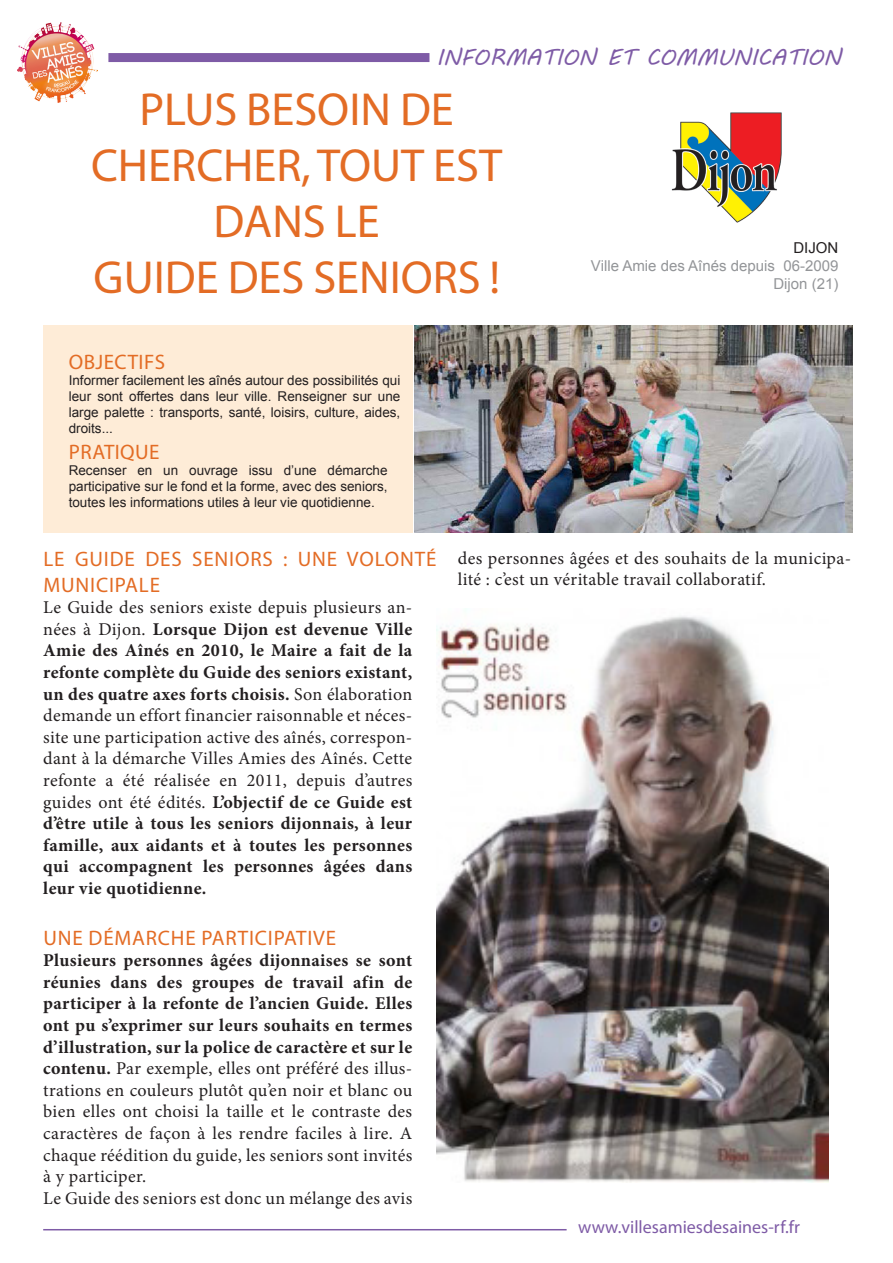
<style>
.page{position:relative;width:893px;height:1263px;background:#fff}
.page>*{position:absolute;margin:0;border:0;box-sizing:border-box;transform-origin:0 0}
.t1{font:46.5px/55.8px "Myriad Pro";color:#e36c25;text-align:center}
.t2{font:22.5px "MV Boli";color:#7e5ba6}
.t3{font:21px/25.2px "Myriad Pro";letter-spacing:.04em;color:#e36c25}
.t4{font:21px "Myriad Pro";letter-spacing:.02em;color:#e36c25}
.t5{font:18px/21.6px "Minion Pro";letter-spacing:.02em;color:#231f20;text-align:justify}
.t6{font:700 18px/21.6px "Minion Pro";letter-spacing:.02em;color:#231f20;text-align:justify}
.t7{font:18px "Myriad Pro";color:#7e5ba6}
.t8{font:15px "Arial";color:#939598}
.t9{font:15px "Arial";color:#231f20}
.t10{font:13.5px/16.2px "Arial";color:#231f20;text-align:justify}
.s1{font-weight:400}
.s2{font-weight:700}
</style>
<div class="page">
<div style="left:43px;top:325px;width:370px;height:208px;background:#feecd7"></div>
<img style="left:414px;top:325px;width:438px;height:208px">
<div style="left:108px;top:53px;width:321px;height:9px;background:#7e5ba6"></div>
<img style="left:18px;top:22px;width:79px;height:80px">
<hr style="left:43px;top:1229px;width:524px;height:1px;background:#7e5ba6">
<img style="left:672px;top:112px;width:110px;height:111px">
<img style="left:436px;top:616px;width:392px;height:566px">
<p class="t2" style="left:437px;top:42px;width:406px">INFORMATION ET COMMUNICATION</p>
<p class="t1" style="left:139px;top:81px;width:316px">PLUS BESOIN DE</p>
<p class="t1" style="left:91px;top:137px;width:413px">CHERCHER, TOUT EST<br>DANS LE</p>
<p class="t1" style="left:94px;top:249px;width:408px">GUIDE DES SENIORS !</p>
<p class="t4" style="left:69px;top:349px;width:98px">OBJECTIFS</p>
<p class="t10" style="left:69px;top:372px;width:333px">Informer facilement les aînés autour des possibilités qui leur sont offertes dans leur ville. Renseigner sur une large palette : transports, santé, loisirs, culture, aides, droits...</p>
<p class="t4" style="left:69px;top:439px;width:92px">PRATIQUE</p>
<p class="t10" style="left:69px;top:462px;width:320px">Recenser en un ouvrage issu d’une démarche participative sur le fond et la forme, avec des seniors, toutes les informations utiles à leur vie quotidienne.</p>
<p class="t9" style="left:793px;top:238px;width:47px">DIJON</p>
<p class="t8" style="left:591px;top:256px;width:249px">Ville Amie des Aînés depuis 06-2009</p>
<p class="t8" style="left:773px;top:274px;width:67px">Dijon (21)</p>
<p class="t3" style="left:43px;top:546px;width:394px">LE GUIDE DES SENIORS : UNE VOLONTÉ<br>MUNICIPALE</p>
<p class="t6" style="left:43px;top:596px;width:371px"><span class="s1">Le Guide des seniors existe depuis plusieurs an&shy;nées à Dijon.</span> Lorsque Dijon est devenue Ville Amie des Aînés en 2010, le Maire a fait de la refonte complète du Guide des seniors existant, un des quatre axes forts choisis. <span class="s1">Son élaboration demande un effort financier raisonnable et néces&shy;site une participation active des aînés, correspon&shy;dant à la démarche Villes Amies des Aînés. Cette refonte a été réalisée en 2011, depuis d’autres guides ont été édités.</span> L’objectif de ce Guide est d’être utile à tous les seniors dijonnais, à leur famille, aux aidants et à toutes les personnes qui accompagnent les personnes âgées dans leur vie quotidienne.</p>
<p class="t3" style="left:43px;top:924px;width:294px">UNE DÉMARCHE PARTICIPATIVE</p>
<p class="t5" style="left:43px;top:950px;width:371px"><span class="s2">Plusieurs personnes âgées dijonnaises se sont réunies dans des groupes de travail afin de participer à la refonte de l’ancien Guide. Elles ont pu s’exprimer sur leurs souhaits en termes d’illustration, sur la police de caractère et sur le contenu.</span> Par exemple, elles ont préféré des illus&shy;trations en couleurs plutôt qu’en noir et blanc ou bien elles ont choisi la taille et le contraste des caractères de façon à les rendre faciles à lire. A chaque réédition du guide, les seniors sont invités à y participer.</p>
<p class="t5" style="left:43px;top:1187px;width:371px">Le Guide des seniors est donc un mélange des avis</p>
<p class="t5" style="left:458px;top:547px;width:395px">des personnes âgées et des souhaits de la municipa&shy;lité : c’est un véritable travail collaboratif.</p>
<p class="t7" style="left:578px;top:1215px;width:223px">www.villesamiesdesaines-rf.fr</p>
</div>
